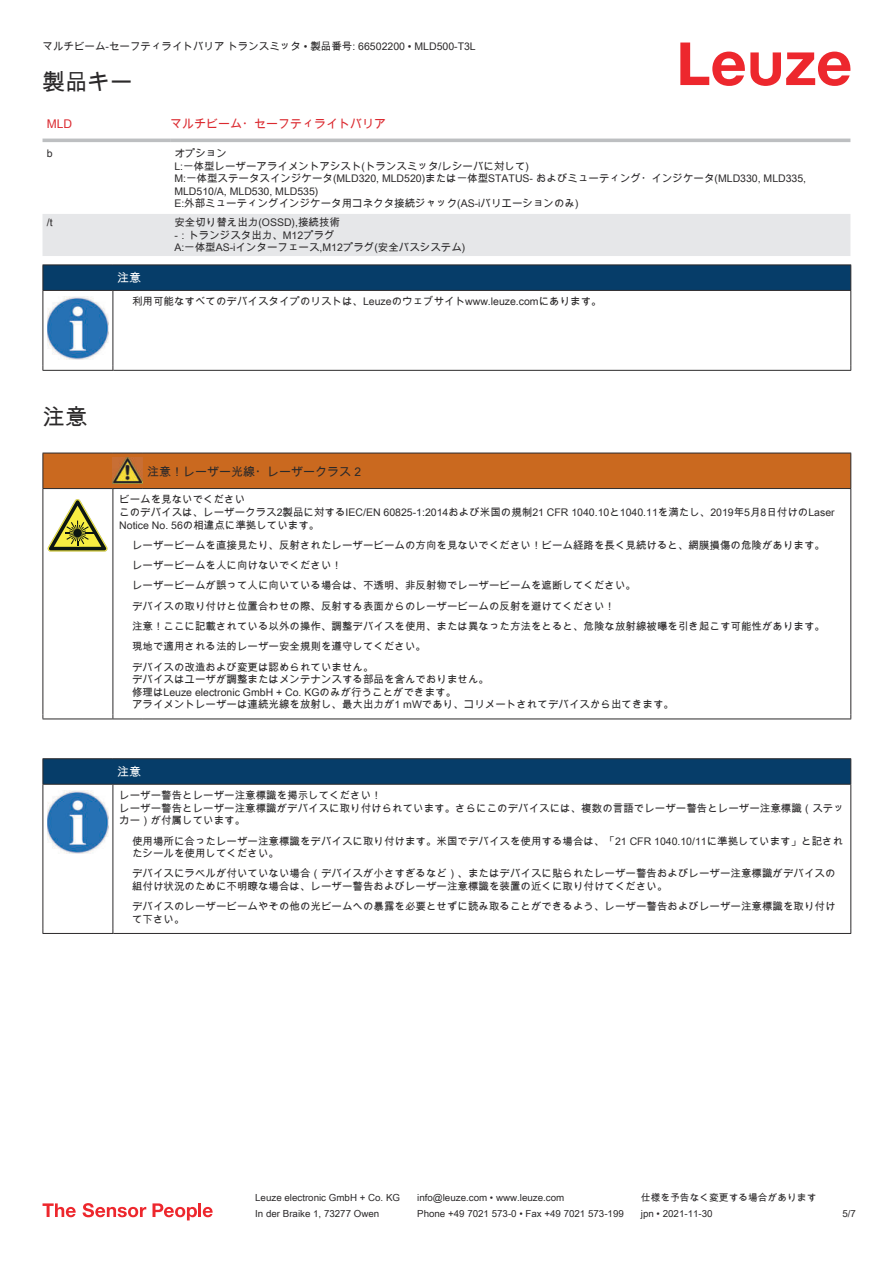
<style>
.page{position:relative;width:893px;height:1263px;background:#fff}
.page>*{position:absolute;margin:0;border:0;box-sizing:border-box;transform-origin:0 0}
.t1{font:22.5px "Arial Unicode MS";color:#2b292a}
.t2{font:12px "Arial Unicode MS";color:#db2a30}
.t3{font:12px "Arial Unicode MS";color:#2b292a}
.t4{font:12px "Arial Unicode MS";color:#fff}
.t5{font:10.5px/12.6px "Arial Unicode MS";color:#2b292a}
.t6{font:9.75px "Arial Unicode MS";color:#2b292a}
</style>
<div class="page">
<svg style="left:680px;top:43px;width:170px;height:43px"></svg>
<svg style="left:43px;top:138px;width:807px;height:1px"></svg>
<div style="left:43px;top:214px;width:807px;height:42px;background:#e6e7e9"></div>
<hr style="left:43px;top:139px;width:127px;height:3px;background:#bdbfc1">
<hr style="left:170px;top:139px;width:680px;height:3px;background:#bdbfc1">
<svg style="left:43px;top:1203px;width:33px;height:14px"></svg>
<svg style="left:83px;top:1203px;width:63px;height:14px"></svg>
<svg style="left:153px;top:1203px;width:44px;height:17px"></svg>
<hr style="left:198px;top:1203px;width:3px;height:14px;background:#ed272d">
<svg style="left:203px;top:1207px;width:10px;height:10px"></svg>
<svg style="left:44px;top:291px;width:806px;height:79px"></svg>
<hr style="left:43px;top:290px;width:70px;height:1px;background:#2b292a">
<div style="left:43px;top:265px;width:808px;height:25px;background:#063d69"></div>
<hr style="left:113px;top:290px;width:738px;height:1px;background:#2b292a">
<hr style="left:43px;top:291px;width:1px;height:75px;background:#2b292a">
<hr style="left:113px;top:291px;width:1px;height:75px;background:#2b292a">
<hr style="left:850px;top:291px;width:1px;height:75px;background:#2b292a">
<hr style="left:43px;top:370px;width:70px;height:1px;background:#2b292a">
<hr style="left:113px;top:370px;width:738px;height:1px;background:#2b292a">
<img style="left:47px;top:297px;width:61px;height:63px">
<div style="left:115px;top:291px;width:734px;height:21px;background:#fff"></div>
<div style="left:44px;top:454px;width:806px;height:34px;background:#ca691f"></div>
<hr style="left:43px;top:453px;width:70px;height:1px;background:#2b292a">
<hr style="left:43px;top:453px;width:1px;height:35px;background:#2b292a">
<hr style="left:43px;top:488px;width:70px;height:1px;background:#2b292a">
<hr style="left:113px;top:453px;width:30px;height:1px;background:#2b292a">
<hr style="left:113px;top:488px;width:30px;height:1px;background:#2b292a">
<hr style="left:143px;top:453px;width:708px;height:1px;background:#2b292a">
<hr style="left:850px;top:453px;width:1px;height:35px;background:#2b292a">
<hr style="left:143px;top:488px;width:708px;height:1px;background:#2b292a">
<hr style="left:43px;top:489px;width:1px;height:225px;background:#2b292a">
<hr style="left:113px;top:489px;width:1px;height:225px;background:#2b292a">
<hr style="left:850px;top:489px;width:1px;height:225px;background:#2b292a">
<hr style="left:43px;top:718px;width:70px;height:1px;background:#2b292a">
<hr style="left:113px;top:718px;width:30px;height:1px;background:#2b292a">
<hr style="left:143px;top:718px;width:708px;height:1px;background:#2b292a">
<img style="left:113px;top:457px;width:30px;height:26px">
<svg style="left:47px;top:499px;width:60px;height:53px"></svg>
<svg style="left:44px;top:785px;width:806px;height:148px"></svg>
<hr style="left:43px;top:758px;width:70px;height:1px;background:#2b292a">
<hr style="left:43px;top:784px;width:70px;height:1px;background:#2b292a">
<hr style="left:113px;top:758px;width:738px;height:1px;background:#2b292a">
<svg style="left:43px;top:759px;width:808px;height:25px;background:#063c67"></svg>
<hr style="left:113px;top:784px;width:738px;height:1px;background:#2b292a">
<hr style="left:43px;top:785px;width:1px;height:144px;background:#2b292a">
<hr style="left:113px;top:785px;width:1px;height:144px;background:#2b292a">
<hr style="left:850px;top:785px;width:1px;height:144px;background:#2b292a">
<hr style="left:43px;top:933px;width:70px;height:1px;background:#2b292a">
<hr style="left:113px;top:933px;width:738px;height:1px;background:#2b292a">
<img style="left:47px;top:791px;width:61px;height:62px">
<svg style="left:115px;top:785px;width:734px;height:144px"></svg>
<p class="t5" style="left:43px;top:40px;width:435px">マルチビーム-セーフティライトバリア トランスミッタ • 製品番号: 66502200 • MLD500-T3L</p>
<h1 class="t1" style="left:43px;top:66px;width:91px">製品キー</h1>
<p class="t2" style="left:47px;top:119px;width:27px">MLD</p>
<p class="t2" style="left:170px;top:115px;width:217px">マルチビーム・セーフティライトバリア</p>
<p class="t5" style="left:47px;top:147px;width:7px">b</p>
<p class="t5" style="left:174px;top:147px;width:633px">オプション<br>L:一体型レーザーアライメントアシスト(トランスミッタ/レシーバに対して)<br>M:一体型ステータスインジケータ(MLD320, MLD520)または一体型STATUS- およびミューティング・インジケータ(MLD330, MLD335, MLD510/A, MLD530, MLD535)<br>E:外部ミューティングインジケータ用コネクタ接続ジャック(AS-iバリエーションのみ)</p>
<p class="t5" style="left:47px;top:216px;width:7px">/t</p>
<p class="t5" style="left:174px;top:216px;width:293px">安全切り替え出力(OSSD),接続技術<br>-：トランジスタ出力、M12プラグ<br>A:一体型AS-iインターフェース,M12プラグ(安全バスシステム)</p>
<p class="t4" style="left:117px;top:269px;width:25px">注意</p>
<p class="t5" style="left:132px;top:295px;width:471px">利用可能なすべてのデバイスタイプのリストは、Leuzeのウェブサイトwww.leuze.comにあります。</p>
<h1 class="t1" style="left:43px;top:401px;width:46px">注意</h1>
<p class="t3" style="left:147px;top:463px;width:216px">注意！レーザー光線・レーザークラス 2</p>
<p class="t5" style="left:119px;top:493px;width:717px">ビームを見ないでください<br>このデバイスは、レーザークラス2製品に対するIEC/EN 60825-1:2014および米国の規制21 CFR 1040.10と1040.11を満たし、2019年5月8日付けのLaser<br>Notice No. 56の相違点に準拠しています。</p>
<p class="t5" style="left:132px;top:535px;width:694px;line-height:20.2px">レーザービームを直接見たり、反射されたレーザービームの方向を見ないでください！ビーム経路を長く見続けると、網膜損傷の危険があります。レーザービームを人に向けないでください！<br>レーザービームが誤って人に向いている場合は、不透明、非反射物でレーザービームを遮断してください。<br>デバイスの取り付けと位置合わせの際、反射する表面からのレーザービームの反射を避けてください！<br>注意！ここに記載されている以外の操作、調整デバイスを使用、または異なった方法をとると、危険な放射線被曝を引き起こす可能性があります。現地で適用される法的レーザー安全規則を遵守してください。<br>デバイスの改造および変更は認められていません。</p>
<p class="t5" style="left:132px;top:673px;width:543px">デバイスはユーザが調整またはメンテナンスする部品を含んでおりません。<br>修理はLeuze electronic GmbH + Co. KGのみが行うことができます。<br>アライメントレーザーは連続光線を放射し、最大出力が1 mWであり、コリメートされてデバイスから出てきます。</p>
<p class="t4" style="left:117px;top:763px;width:25px">注意</p>
<p class="t5" style="left:119px;top:789px;width:726px">レーザー警告とレーザー注意標識を掲示してください！<br>レーザー警告とレーザー注意標識がデバイスに取り付けられています。さらにこのデバイスには、複数の言語でレーザー警告とレーザー注意標識（ステッカー）が付属しています。</p>
<p class="t5" style="left:132px;top:834px;width:713px">使用場所に合ったレーザー注意標識をデバイスに取り付けます。米国でデバイスを使用する場合は、「21 CFR 1040.10/ 11に準拠しています」と記されたシールを使用してください。</p>
<p class="t5" style="left:132px;top:867px;width:705px">デバイスにラベルが付いていない場合（デバイスが小さすぎるなど）、またはデバイスに貼られたレーザー警告およびレーザー注意標識がデバイスの組付け状況のために不明瞭な場合は、レーザー警告およびレーザー注意標識を装置の近くに取り付けてください。</p>
<p class="t5" style="left:132px;top:900px;width:705px">デバイスのレーザービームやその他の光ビームへの暴露を必要とせずに読み取ることができるよう、レーザー警告およびレーザー注意標識を取り付けて下さい。</p>
<p class="t6" style="left:255px;top:1191px;width:146px">Leuze electronic GmbH + Co. KG</p>
<p class="t6" style="left:417px;top:1191px;width:149px">info@leuze.com • www.leuze.com</p>
<p class="t6" style="left:641px;top:1191px;width:177px">仕様を予告なく変更する場合があります</p>
<p class="t6" style="left:255px;top:1206px;width:126px">In der Braike 1, 73277 Owen</p>
<p class="t6" style="left:417px;top:1206px;width:208px">Phone +49 7021 573-0 • Fax +49 7021 573-199</p>
<p class="t6" style="left:641px;top:1206px;width:73px">jpn • 2021-11-30</p>
<p class="t6" style="left:842px;top:1206px;width:15px">5 /7</p>
</div>
